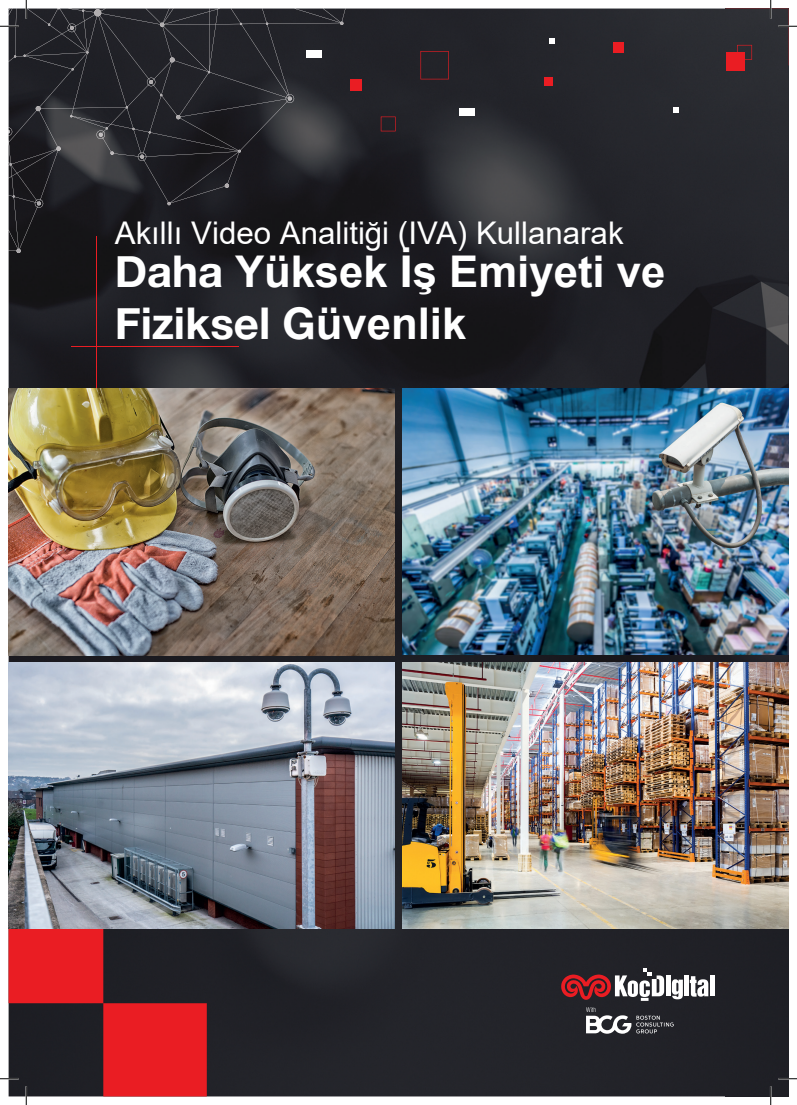
<style>
.page{position:relative;width:797px;height:1105px;background:#fff}
.page>*{position:absolute;margin:0;border:0;box-sizing:border-box;transform-origin:0 0}
.t1{font:700 43.75px "Arial";color:#fff}
.t2{font:700 43.75px "Helvetica Neue";color:#fff}
.t3{font:31.25px "Arial";color:#fff}
.s1{font-family:"Helvetica Neue"}
.s2{font-family:"Arial"}
</style>
<div class="page">
<img style="left:9px;top:9px;width:779px;height:1087px">
<div style="left:349px;top:79px;width:12px;height:12px;background:#ea1d23"></div>
<svg style="left:548px;top:38px;width:6px;height:6px"></svg>
<svg style="left:672px;top:107px;width:6px;height:6px"></svg>
<div style="left:613px;top:42px;width:11px;height:11px;background:#ea1d23"></div>
<div style="left:459px;top:108px;width:15px;height:7px;background:#fff"></div>
<div style="left:544px;top:77px;width:9px;height:8px;background:#ea1d23"></div>
<svg style="left:381px;top:117px;width:14px;height:14px"></svg>
<svg style="left:420px;top:51px;width:29px;height:28px"></svg>
<hr style="left:96px;top:236px;width:1px;height:181px;background:#ea1d23">
<hr style="left:71px;top:346px;width:168px;height:1px;background:#ea1d23">
<img style="left:9px;top:9px;width:336px;height:244px">
<hr style="left:710px;top:975px;width:4px;height:21px;background:#fff">
<svg style="left:561px;top:968px;width:147px;height:33px"></svg>
<svg style="left:586px;top:1007px;width:88px;height:27px"></svg>
<img style="left:402px;top:388px;width:386px;height:266px">
<img style="left:402px;top:662px;width:386px;height:267px">
<img style="left:9px;top:388px;width:386px;height:267px">
<img style="left:9px;top:662px;width:386px;height:267px">
<svg style="left:0;top:10px;width:19px;height:241px"></svg>
<svg style="left:778px;top:1078px;width:19px;height:1px"></svg>
<svg style="left:25px;top:0;width:2px;height:19px"></svg>
<svg style="left:0;top:929px;width:207px;height:176px;background:#8f3237"></svg>
<svg style="left:709px;top:0;width:88px;height:81px"></svg>
<svg style="left:770px;top:1086px;width:1px;height:19px"></svg>
<p class="t3" style="left:115px;top:218px;width:510px">Akıllı Video Analitiği (IVA) Kullanarak</p>
<h1 class="t1" style="left:115px;top:250px;width:552px"><span class="s1">Daha</span> Yüksek <span class="s1">İ</span>ş Emiyeti ve</h1>
<h1 class="t2" style="left:115px;top:289px;width:353px">Fi<span class="s2">z</span>iksel G<span class="s2">üvenlik</span></h1>
</div>
